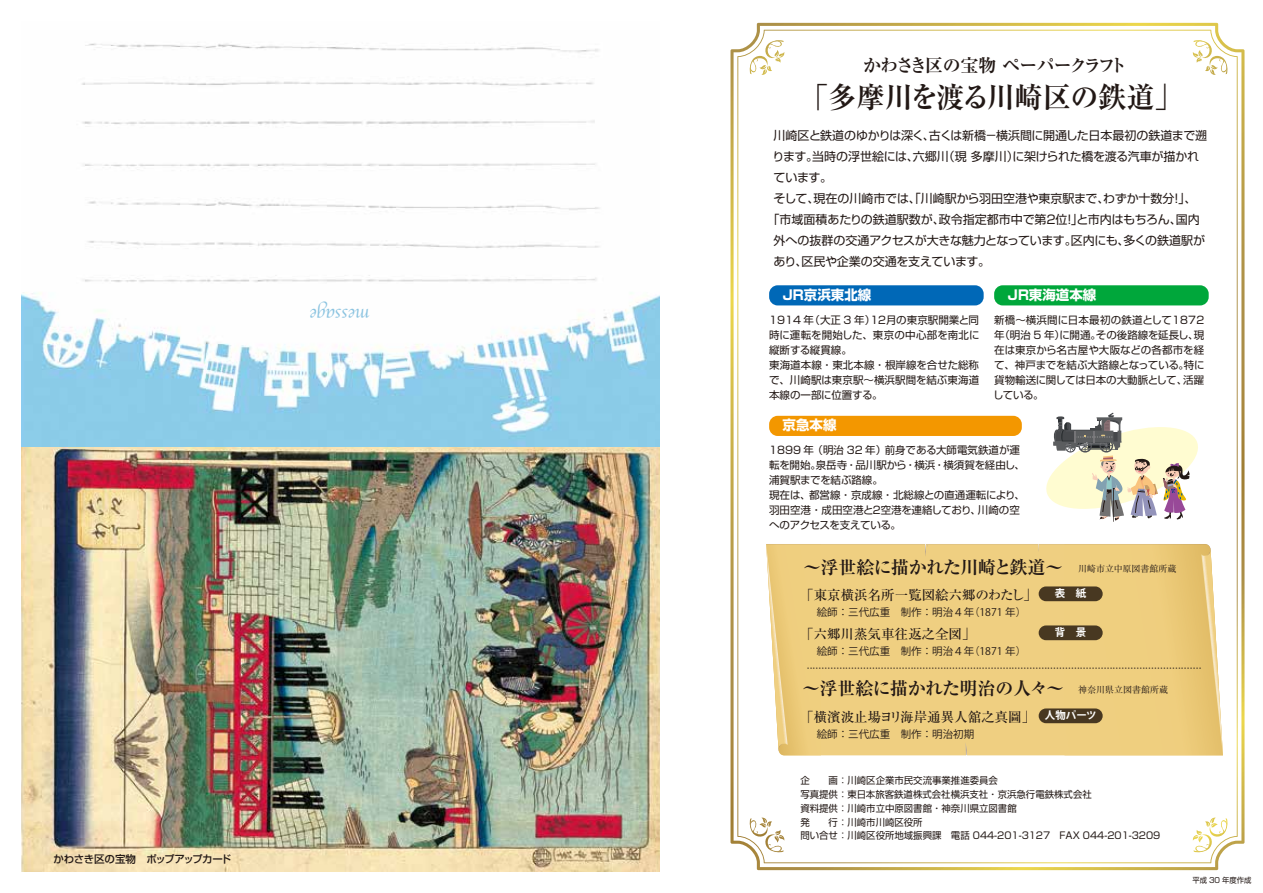
<style>
.page{position:relative;width:1263px;height:893px;background:#fff}
.page>*{position:absolute;margin:0;border:0;box-sizing:border-box;transform-origin:0 0}
.t1{font:700 28.95px "Ryumin Pro";letter-spacing:-.02em;color:#221815}
.t2{font:18.6px "Apple Chancery";color:#8ac3e0}
.t3{font:700 18px "Ryumin Pro";letter-spacing:-.025em;color:#221815}
.t4{font:700 18px "Ryumin Pro";letter-spacing:-.085em;color:#221815}
.t5{font:700 18px "Ryumin Pro";letter-spacing:-.045em;color:#221815}
.t6{font:500 13.5px "Ryumin Pro";color:#221815}
.t7{font:700 13.5px "Shin Go Pro";color:#fff}
.t8{font:12px "Shin Go Pro";letter-spacing:-.01em;color:#221815}
.t9{font:10.5px/15px "Shin Go Pro";color:#221815}
.t10{font:10.5px "Koz Go Pro";color:#221815}
.t11{font:500 10.5px "Shin Go Pro";letter-spacing:-.035em;color:#221815}
.t12{font:700 10.5px "Koz Go Pro";color:#fff}
.t13{font:9.6px/13.6px "Shin Go Pro";color:#221815}
.t14{font:9px "Ryumin Pro";color:#221815}
.t15{font:7.5px "Shin Go Pro";color:#221815}
.s1{font-weight:400;font-size:9px}
</style>
<div class="page">
<img style="left:21px;top:43px;width:638px;height:829px">
<svg style="left:730px;top:23px;width:514px;height:847px"></svg>
<svg style="left:737px;top:30px;width:501px;height:833px"></svg>
<svg style="left:1192px;top:40px;width:37px;height:35px"></svg>
<svg style="left:748px;top:40px;width:37px;height:35px"></svg>
<svg style="left:1192px;top:818px;width:36px;height:36px"></svg>
<svg style="left:749px;top:818px;width:36px;height:36px"></svg>
<svg style="left:766px;top:544px;width:457px;height:211px;background:#eecf82"></svg>
<div style="left:1039px;top:586px;width:64px;height:15px;background:#483821;border-radius:7px"></div>
<div style="left:769px;top:285px;width:215px;height:20px;background:#0068b7;border-radius:9px"></div>
<div style="left:769px;top:416px;width:253px;height:20px;background:#f39700;border-radius:9px"></div>
<div style="left:994px;top:285px;width:215px;height:20px;background:#00a73b;border-radius:9px"></div>
<div style="left:1039px;top:625px;width:64px;height:15px;background:#483821;border-radius:7px"></div>
<div style="left:1039px;top:708px;width:64px;height:15px;background:#483821;border-radius:7px"></div>
<svg style="left:1041px;top:413px;width:162px;height:109px"></svg>
<h2 class="t2" style="left:370px;top:330px;width:61px;rotate:-180deg">message</h2>
<p class="t11" style="left:54px;top:850px;width:179px">かわさき区の宝物　ポップアップカード</p>
<h3 class="t4" style="left:863px;top:51px;width:266px">かわさき区の宝物 ペーパークラフト</h3>
<h1 class="t1" style="left:801px;top:74px;width:384px">「多摩川を渡る川崎区の鉄道」</h1>
<p class="t8" style="left:774px;top:126px;width:435px">川崎区と鉄道のゆかりは深く、古くは新橋－横浜間に開通した日本最初の鉄道まで遡</p>
<p class="t8" style="left:772px;top:147px;width:428px">ります。当時の浮世絵には、六郷川（現 多摩川）に架けられた橋を渡る汽車が描かれ</p>
<p class="t8" style="left:773px;top:168px;width:60px">ています。</p>
<p class="t8" style="left:774px;top:189px;width:424px">そして、現在の川崎市では、「川崎駅から羽田空港や東京駅まで、わずか十数分！」、</p>
<p class="t8" style="left:768px;top:210px;width:433px">「市域面積あたりの鉄道駅数が、政令指定都市中で第２位！」と市内はもちろん、国内</p>
<p class="t8" style="left:774px;top:231px;width:433px">外への抜群の交通アクセスが大きな魅力となっています。区内にも、多くの鉄道駅が</p>
<p class="t8" style="left:774px;top:252px;width:218px">あり、区民や企業の交通を支えています。</p>
<p class="t7" style="left:781px;top:284px;width:92px">ＪＲ京浜東北線</p>
<p class="t9" style="left:769px;top:311px;width:212px">1914 年（大正 3 年）１２月の東京駅開業と同時に運転を開始した、東京の中心部を南北に縦断する縦貫線。<br>東海道本線・東北本線・根岸線を合せた総称で、川崎駅は東京駅～横浜駅間を結ぶ東海道本線の一部に位置する。</p>
<p class="t7" style="left:783px;top:415px;width:55px">京急本線</p>
<p class="t7" style="left:1006px;top:284px;width:92px">ＪＲ東海道本線</p>
<p class="t9" style="left:993px;top:311px;width:214px">新橋～横浜間に日本最初の鉄道として１８７２年（明治 5 年）に開通。その後路線を延長し、現在は東京から名古屋や大阪などの各都市を経て、神戸までを結ぶ大路線となっている。特に貨物輸送に関しては日本の大動脈として、活躍している。</p>
<p class="t9" style="left:769px;top:442px;width:258px">1899 年（明治 32 年）前身である大師電気鉄道が運転を開始。泉岳寺・品川駅から・横浜・横須賀を経由し、浦賀駅までを結ぶ路線。<br>現在は、都営線・京成線・北総線との直通運転により、羽田空港・成田空港と２空港を連絡しており、川崎の空へのアクセスを支えている。</p>
<h3 class="t5" style="left:803px;top:553px;width:262px">～浮世絵に描かれた川崎と鉄道～</h3>
<p class="t12" style="left:1055px;top:587px;width:33px">表　紙</p>
<p class="t14" style="left:1078px;top:562px;width:100px">川崎市立中原図書館所蔵</p>
<p class="t6" style="left:800px;top:584px;width:238px">「東京横浜名所一覧図絵六郷のわたし」</p>
<p class="t10" style="left:817px;top:605px;width:211px">絵師：三代広重　制作：明治４年（1871 年）</p>
<p class="t6" style="left:800px;top:623px;width:177px">「六郷川蒸気車往返之全図」</p>
<p class="t12" style="left:1055px;top:626px;width:33px">背　景</p>
<p class="t15" style="left:804px;top:662px;width:401px">・・・・・・・・・・・・・・・・・・・・・・・・・・・・・・・・・・・・・・・・・・・・・・・・・・・・・・・・・・・・・・・・・・・・・・・・・・・・・・・・・・・・・・・・・・・・・・・・・・・・・・・・・・・・・・・・・・・・・・・・・・・・・・・・・・・・・</p>
<p class="t10" style="left:817px;top:644px;width:211px">絵師：三代広重　制作：明治４年（1871 年）</p>
<h3 class="t3" style="left:802px;top:674px;width:367px">～浮世絵に描かれた明治の人々～ <span class="s1">神奈川県立図書館所蔵</span></h3>
<p class="t6" style="left:800px;top:706px;width:298px">「横濱波止場ヨリ海岸通異人舘之真圖」 <sup>人物パーツ</sup></p>
<p class="t10" style="left:817px;top:727px;width:159px">絵師：三代広重　制作：明治初期</p>
<p class="t13" style="left:800px;top:773px;width:361px">企　　画：川崎区企業市民交流事業推進委員会<br>写真提供：東日本旅客鉄道株式会社横浜支社・京浜急行電鉄株式会社<br>資料提供：川崎市立中原図書館・神奈川県立図書館<br>発　　行：川崎市川崎区役所<br>問い合せ：川崎区役所地域振興課　電話 044-201-3127　FAX 044-201-3209</p>
<p class="t15" style="left:1192px;top:874px;width:60px">平成 30 年度作成</p>
</div>
